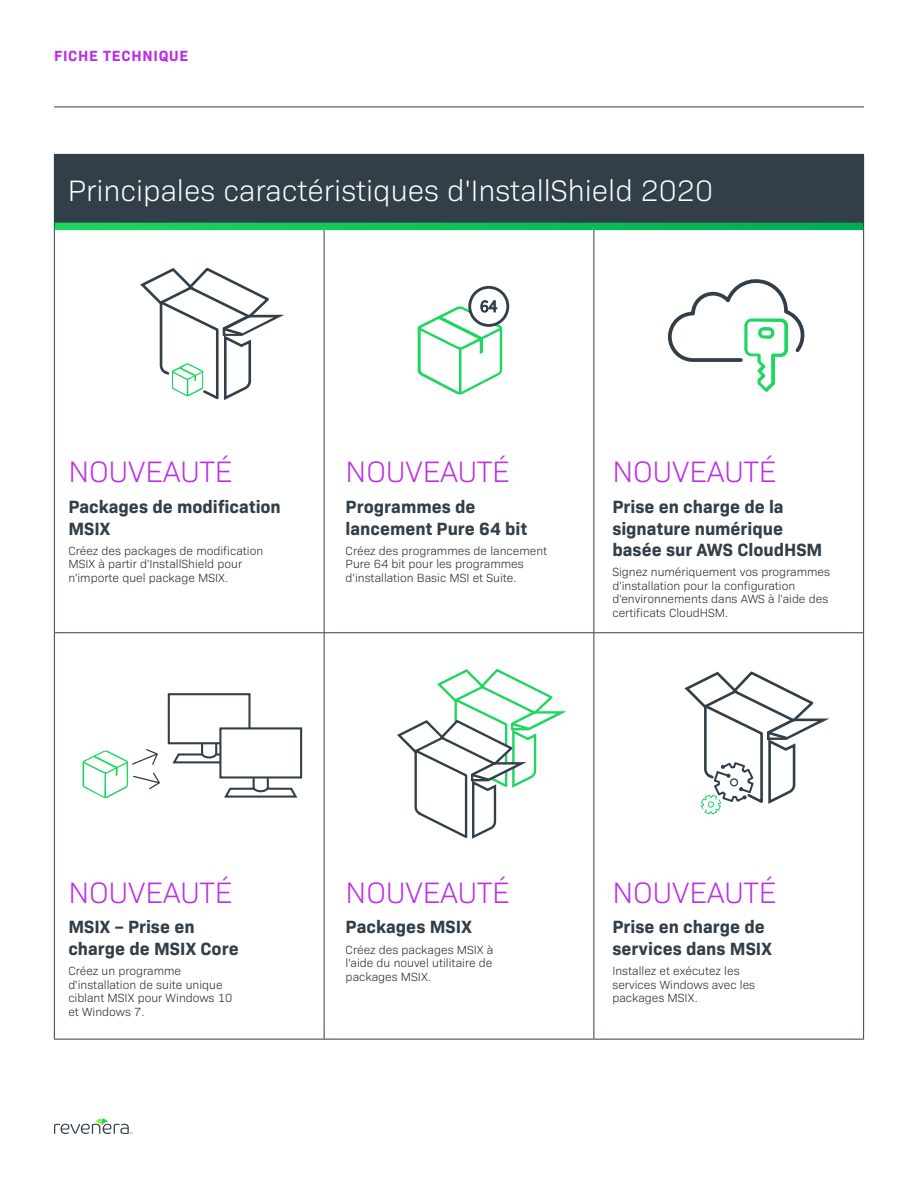
<style>
.page{position:relative;width:918px;height:1188px;background:#fff}
.page>*{position:absolute;margin:0;border:0;box-sizing:border-box;transform-origin:0 0}
.Chart_headings{font:300 30px "Bio Sans";color:#bb2fe5}
.Chart_headings_large{font:300 30px "Bio Sans";color:#fff}
.t1{font:700 18px/21.6px "Bio Sans";color:#323e48}
.Eyebrow_Text{font:700 15px "Bio Sans";letter-spacing:.05em;color:#bb2fe5}
.Chart_body{font:300 12px/13.5px "Bio Sans";color:#231f20}
</style>
<div class="page">
<div style="left:54px;top:154px;width:810px;height:72px;background:#323e48"></div>
<hr style="left:54px;top:226px;width:1px;height:406px;background:#323e48">
<hr style="left:324px;top:230px;width:1px;height:402px;background:#323e48">
<hr style="left:593px;top:230px;width:1px;height:402px;background:#323e48">
<hr style="left:863px;top:226px;width:1px;height:406px;background:#323e48">
<hr style="left:54px;top:632px;width:270px;height:1px;background:#323e48">
<hr style="left:54px;top:633px;width:1px;height:406px;background:#323e48">
<hr style="left:324px;top:632px;width:270px;height:1px;background:#323e48">
<hr style="left:324px;top:633px;width:1px;height:406px;background:#323e48">
<hr style="left:594px;top:632px;width:270px;height:1px;background:#323e48">
<hr style="left:593px;top:633px;width:1px;height:406px;background:#323e48">
<hr style="left:863px;top:633px;width:1px;height:406px;background:#323e48">
<hr style="left:54px;top:1039px;width:270px;height:1px;background:#323e48">
<hr style="left:324px;top:1039px;width:270px;height:1px;background:#323e48">
<hr style="left:594px;top:1039px;width:270px;height:1px;background:#323e48">
<div style="left:55px;top:223px;width:269px;height:7px;background:#19cf5d"></div>
<div style="left:324px;top:223px;width:270px;height:7px;background:#0fc05a"></div>
<div style="left:594px;top:223px;width:269px;height:7px;background:#05b257"></div>
<svg style="left:685px;top:671px;width:144px;height:144px"></svg>
<div style="left:730px;top:778px;width:8px;height:8px;border:1px solid #323e48;border-radius:50%"></div>
<svg style="left:397px;top:669px;width:170px;height:170px"></svg>
<svg style="left:140px;top:267px;width:145px;height:133px"></svg>
<svg style="left:470px;top:287px;width:38px;height:38px"></svg>
<div style="left:468px;top:286px;width:41px;height:41px;border:3px solid #323e48;border-radius:50%"></div>
<svg style="left:418px;top:300px;width:84px;height:95px"></svg>
<svg style="left:668px;top:279px;width:137px;height:113px"></svg>
<svg style="left:83px;top:749px;width:77px;height:49px"></svg>
<div style="left:168px;top:693px;width:83px;height:51px;border:2px solid #323e48"></div>
<svg style="left:171px;top:743px;width:48px;height:21px"></svg>
<div style="left:220px;top:728px;width:81px;height:49px;background:#fff"></div>
<div style="left:219px;top:727px;width:83px;height:52px;border:2px solid #323e48"></div>
<svg style="left:222px;top:777px;width:77px;height:21px"></svg>
<svg style="left:54px;top:1118px;width:78px;height:16px"></svg>
<hr style="left:54px;top:107px;width:810px;height:1px;background:#323e48">
<p class="Eyebrow_Text" style="left:54px;top:45px;width:136px">FICHE TECHNIQUE</p>
<p class="Chart_headings_large" style="left:68px;top:169px;width:647px">Principales caractéristiques d'InstallShield 2020</p>
<p class="Chart_headings" style="left:68px;top:450px;width:166px">NOUVEAUTÉ</p>
<h5 class="t1" style="left:68px;top:494px;width:214px">Packages de modification<br>MSIX</h5>
<p class="Chart_body" style="left:68px;top:543px;width:196px">Créez des packages de modification<br>MSIX à partir d'InstallShield pour n'importe quel package MSIX.</p>
<p class="Chart_headings" style="left:346px;top:450px;width:166px">NOUVEAUTÉ</p>
<h5 class="t1" style="left:346px;top:494px;width:183px">Programmes de lancement Pure 64 bit</h5>
<p class="Chart_body" style="left:346px;top:543px;width:203px">Créez des programmes de lancement<br>Pure 64 bit pour les programmes d'installation Basic MSI et Suite.</p>
<p class="Chart_headings" style="left:612px;top:450px;width:166px">NOUVEAUTÉ</p>
<h5 class="t1" style="left:612px;top:494px;width:212px">Prise en charge de la signature numérique basée sur AWS CloudHSM</h5>
<p class="Chart_body" style="left:612px;top:565px;width:219px">Signez numériquement vos programmes d'installation pour la configuration d'environnements dans AWS à l'aide des certificats CloudHSM.</p>
<p class="Chart_headings" style="left:68px;top:871px;width:166px">NOUVEAUTÉ</p>
<h5 class="t1" style="left:68px;top:915px;width:172px">MSIX – Prise en charge de MSIX Core</h5>
<p class="Chart_body" style="left:68px;top:963px;width:165px">Créez un programme d'installation de suite unique ciblant MSIX pour Windows 10 et Windows 7.</p>
<p class="Chart_headings" style="left:346px;top:871px;width:166px">NOUVEAUTÉ</p>
<h5 class="t1" style="left:346px;top:915px;width:128px">Packages MSIX</h5>
<p class="Chart_body" style="left:346px;top:942px;width:149px;text-align:justify">Créez des packages MSIX à l'aide du nouvel utilitaire de packages MSIX.</p>
<p class="Chart_headings" style="left:612px;top:871px;width:166px">NOUVEAUTÉ</p>
<h5 class="t1" style="left:612px;top:915px;width:161px">Prise en charge de services dans MSIX</h5>
<p class="Chart_body" style="left:612px;top:963px;width:144px">Installez et exécutez les services Windows avec les packages MSIX.</p>
</div>
